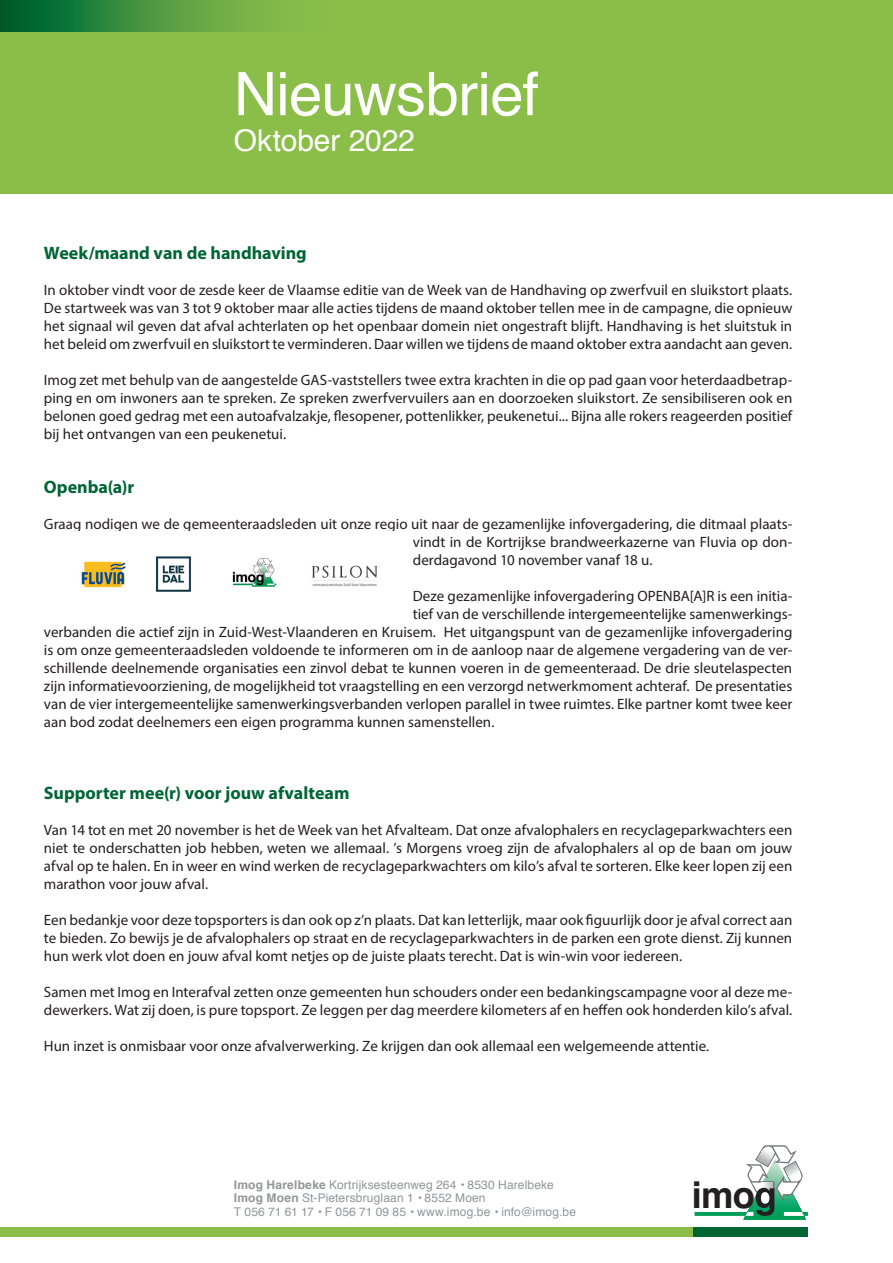
<style>
.page{position:relative;width:893px;height:1263px;background:#fff}
.page>*{position:absolute;margin:0;border:0;box-sizing:border-box;transform-origin:0 0}
.t1{font:60px "Helvetica";letter-spacing:-.015em;color:#fff}
.t2{font:700 36.75px "Helvetica";color:#231f20}
.t3{font:30px "Helvetica";letter-spacing:-.005em;color:#fff}
.t4{font:700 18px "Myriad Pro";color:#006535}
.t5{font:15px/18px "Myriad Pro";color:#231f20;text-align:justify}
.t6{font:12px "Helvetica";letter-spacing:.015em;color:#939598}
.s1{font-weight:700}
</style>
<div class="page">
<div style="left:0;top:0;width:893px;height:193px;background:#8abe49"></div>
<svg style="left:0;top:0;width:269px;height:32px;background:#3d8d3d"></svg>
<svg style="left:695px;top:1145px;width:113px;height:75px"></svg>
<div style="left:0;top:1227px;width:807px;height:9px;background:#8abe49"></div>
<div style="left:693px;top:1227px;width:115px;height:9px;background:#006535"></div>
<img style="left:81px;top:556px;width:297px;height:36px">
<p class="t1" style="left:234px;top:54px;width:306px">Nieuwsbrief</p>
<p class="t3" style="left:234px;top:120px;width:183px">Oktober 2022</p>
<p class="t4" style="left:44px;top:241px;width:264px">Week/maand van de handhaving</p>
<p class="t5" style="left:44px;top:281px;width:750px">In oktober vindt voor de zesde keer de Vlaamse editie van de Week van de Handhaving op zwerfvuil en sluikstort plaats.<br>De startweek was van 3 tot 9 oktober maar alle acties tijdens de maand oktober tellen mee in de campagne, die opnieuw het signaal wil geven dat afval achterlaten op het openbaar domein niet ongestraft blijft. Handhaving is het sluitstuk in het beleid om zwerfvuil en sluikstort te verminderen. Daar willen we tijdens de maand oktober extra aandacht aan geven.</p>
<p class="t5" style="left:44px;top:371px;width:750px">Imog zet met behulp van de aangestelde GAS-vaststellers twee extra krachten in die op pad gaan voor heterdaadbetrap&shy;ping en om inwoners aan te spreken. Ze spreken zwerfvervuilers aan en doorzoeken sluikstort. Ze sensibiliseren ook en belonen goed gedrag met een autoafvalzakje, flesopener, pottenlikker, peukenetui... Bijna alle rokers reageerden positief bij het ontvangen van een peukenetui.</p>
<p class="t4" style="left:44px;top:475px;width:92px">Openba(a)r</p>
<p class="t5" style="left:413px;top:515px;width:381px;text-indent:-369px">Graag nodigen we de gemeenteraadsleden uit onze regio uit naar de gezamenlijke infovergadering, die ditmaal plaats&shy;vindt in de Kortrijkse brandweerkazerne van Fluvia op don&shy;derdagavond 10 november vanaf 18 u.</p>
<p class="t5" style="left:413px;top:587px;width:381px">Deze gezamenlijke infovergadering OPENBA[A]R is een initia-</p>
<p class="t5" style="left:413px;top:605px;width:381px">tief van de verschillende intergemeentelijke samenwerkings-</p>
<p class="t5" style="left:44px;top:623px;width:750px">verbanden die actief zijn in Zuid-West-Vlaanderen en Kruisem. Het uitgangspunt van de gezamenlijke infovergadering</p>
<p class="t5" style="left:44px;top:641px;width:750px">is om onze gemeenteraadsleden voldoende te informeren om in de aanloop naar de algemene vergadering van de ver-</p>
<p class="t5" style="left:44px;top:659px;width:750px">schillende deelnemende organisaties een zinvol debat te kunnen voeren in de gemeenteraad. De drie sleutelaspecten</p>
<p class="t5" style="left:44px;top:677px;width:750px">zijn informatievoorziening, de mogelijkheid tot vraagstelling en een verzorgd netwerkmoment achteraf. De presentaties</p>
<p class="t5" style="left:44px;top:695px;width:750px">van de vier intergemeentelijke samenwerkingsverbanden verlopen parallel in twee ruimtes. Elke partner komt twee keer</p>
<p class="t5" style="left:44px;top:713px;width:452px">aan bod zodat deelnemers een eigen programma kunnen samenstellen.</p>
<p class="t4" style="left:44px;top:781px;width:307px">Supporter mee(r) voor jouw afvalteam</p>
<p class="t5" style="left:44px;top:821px;width:750px">Van 14 tot en met 20 november is het de Week van het Afvalteam. Dat onze afvalophalers en recyclageparkwachters een niet te onderschatten job hebben, weten we allemaal. ’s Morgens vroeg zijn de afvalophalers al op de baan om jouw afval op te halen. En in weer en wind werken de recyclageparkwachters om kilo’s afval te sorteren. Elke keer lopen zij een marathon voor jouw afval.</p>
<p class="t5" style="left:44px;top:911px;width:750px">Een bedankje voor deze topsporters is dan ook op z’n plaats. Dat kan letterlijk, maar ook figuurlijk door je afval correct aan te bieden. Zo bewijs je de afvalophalers op straat en de recyclageparkwachters in de parken een grote dienst. Zij kunnen hun werk vlot doen en jouw afval komt netjes op de juiste plaats terecht. Dat is win-win voor iedereen.</p>
<p class="t5" style="left:44px;top:983px;width:750px">Samen met Imog en Interafval zetten onze gemeenten hun schouders onder een bedankingscampagne voor al deze me&shy;dewerkers. Wat zij doen, is pure topsport. Ze leggen per dag meerdere kilometers af en heffen ook honderden kilo’s afval.</p>
<p class="t5" style="left:44px;top:1037px;width:667px">Hun inzet is onmisbaar voor onze afvalverwerking. Ze krijgen dan ook allemaal een welgemeende attentie.</p>
<p class="t6" style="left:234px;top:1176px;width:321px"><span class="s1">Imog Harelbeke</span> Kortrijksesteenweg 264 <span class="s1">•</span> 8530 Harelbeke</p>
<p class="t6" style="left:234px;top:1190px;width:253px"><span class="s1">Imog Moen</span> St-Pietersbruglaan 1 <span class="s1">•</span> 8552 Moen</p>
<p class="t6" style="left:234px;top:1203px;width:344px">T 056 71 61 17 <span class="s1">•</span> F 056 71 09 85 <span class="s1">•</span> www.imog.be <span class="s1">•</span> info@imog.be</p>
<p class="t2" style="left:692px;top:1170px;width:65px">imo</p>
</div>
